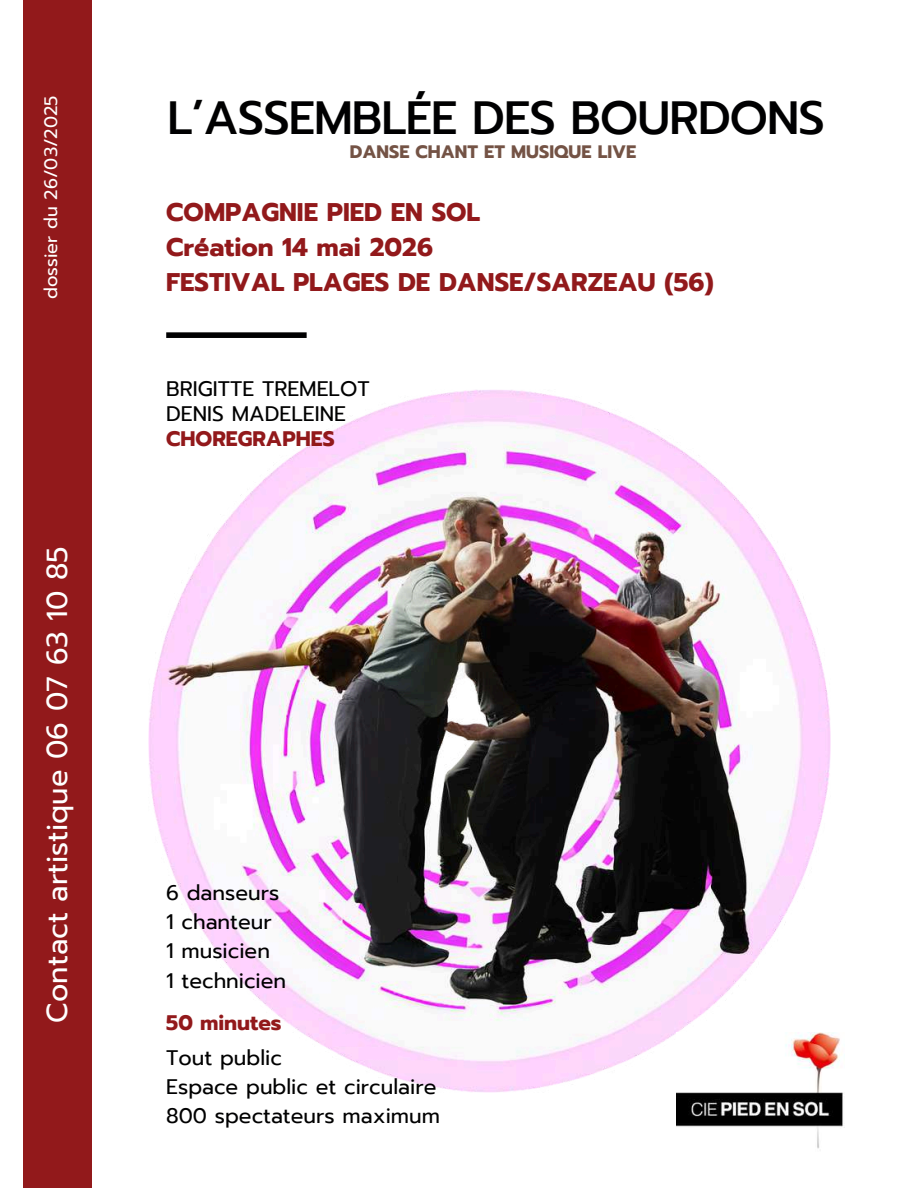
<style>
.page{position:relative;width:918px;height:1188px;background:#fff}
.page>*{position:absolute;margin:0;border:0;box-sizing:border-box;transform-origin:0 0}
.t1{font:500 46.5px "Prompt";letter-spacing:-.02em;color:#000001}
.t2{font:28.95px "Prompt";color:#fff}
.t3{font:700 25.5px/34.8px "Prompt";color:#92191b}
.t4{font:21px/29.2px "Prompt";color:#000001}
.t5{font:700 21px "Prompt";color:#92191b}
.t6{font:700 18px "Prompt";color:#745345}
.t7{font:18px "Prompt";color:#fff}
</style>
<div class="page">
<div style="left:23px;top:0;width:69px;height:1188px;background:#92191b"></div>
<div style="left:166px;top:332px;width:141px;height:6px;background:#000001"></div>
<img style="left:149px;top:390px;width:681px;height:703px">
<img style="left:677px;top:1033px;width:166px;height:116px">
<p class="t7" style="left:37px;top:299px;width:205px;rotate:-90deg">dossier du 26/03/2025</p>
<h2 class="t2" style="left:35px;top:1023px;width:478px;rotate:-90deg">Contact artistique 06 07 63 10 85</h2>
<h1 class="t1" style="left:168px;top:83px;width:659px">L’ASSEMBLÉE DES BOURDONS</h1>
<p class="t6" style="left:350px;top:139px;width:288px">DANSE CHANT ET MUSIQUE LIVE</p>
<p class="t3" style="left:166px;top:195px;width:315px">COMPAGNIE PIED EN SOL</p>
<p class="t3" style="left:166px;top:230px;width:549px">Création 14 mai 2026<br>FESTIVAL PLAGES DE DANSE/SARZEAU (56)</p>
<p class="t4" style="left:166px;top:375px;width:205px">BRIGITTE TREMELOT</p>
<p class="t4" style="left:166px;top:400px;width:181px">DENIS MADELEINE</p>
<p class="t5" style="left:166px;top:423px;width:170px">CHOREGRAPHES</p>
<p class="t4" style="left:166px;top:878px;width:121px">6 danseurs<br>1 chanteur<br>1 musicien<br>1 technicien</p>
<p class="t5" style="left:166px;top:1007px;width:117px">50 minutes</p>
<p class="t4" style="left:166px;top:1043px;width:275px">Tout public<br>Espace public et circulaire<br>800 spectateurs maximum</p>
</div>
